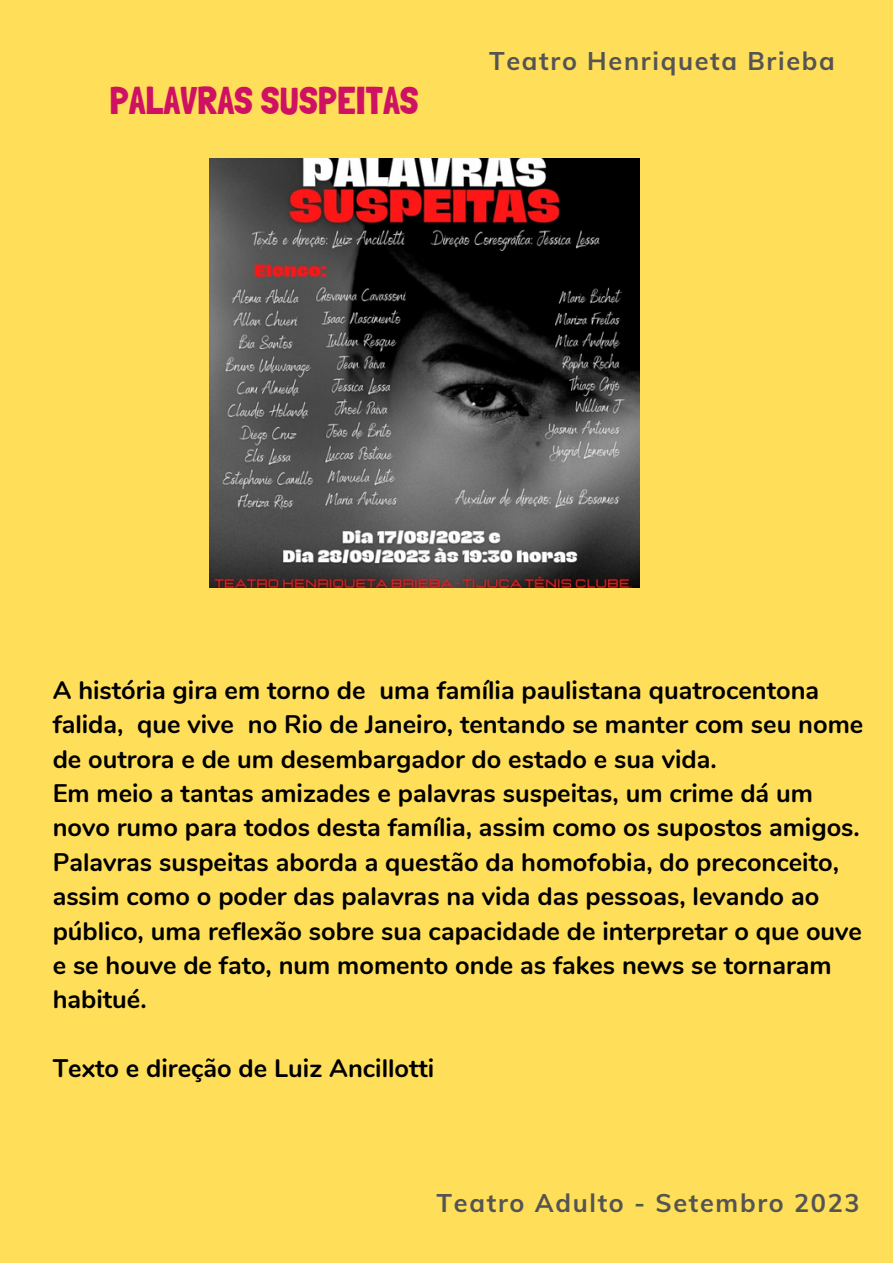
<style>
.page{position:relative;width:893px;height:1264px;background:#fff}
.page>*{position:absolute;margin:0;border:0;box-sizing:border-box;transform-origin:0 0}
.t1{font:38.7px "Londrina Solid";color:#cf1164}
.t2{font:700 25.35px/34.3px "Nunito";color:#000}
.t3{font:25.2px "RTL Bayan Bold";letter-spacing:.065em;color:#545454}
</style>
<div class="page">
<div style="left:0;top:0;width:892px;height:1262px;background:#ffde59"></div>
<img style="left:210px;top:158px;width:429px;height:430px">
<p class="t1" style="left:109px;top:77px;width:310px">PALAVRAS SUSPEITAS</p>
<p class="t3" style="left:489px;top:44px;width:347px">Teatro Henriqueta Brieba</p>
<p class="t2" style="left:53px;top:673px;width:812px">A história gira em torno de uma família paulistana quatrocentona falida, que vive no Rio de Janeiro, tentando se manter com seu nome de outrora e de um desembargador do estado e sua vida.</p>
<p class="t2" style="left:53px;top:776px;width:808px">Em meio a tantas amizades e palavras suspeitas, um crime dá um novo rumo para todos desta família, assim como os supostos amigos.</p>
<p class="t2" style="left:53px;top:845px;width:810px">Palavras suspeitas aborda a questão da homofobia, do preconceito, assim como o poder das palavras na vida das pessoas, levando ao público, uma reflexão sobre sua capacidade de interpretar o que ouve e se houve de fato, num momento onde as fakes news se tornaram habitué.</p>
<p class="t2" style="left:53px;top:1051px;width:383px">Texto e direção de Luiz Ancillotti</p>
<p class="t3" style="left:436px;top:1186px;width:424px">Teatro Adulto - Setembro 2023</p>
</div>
